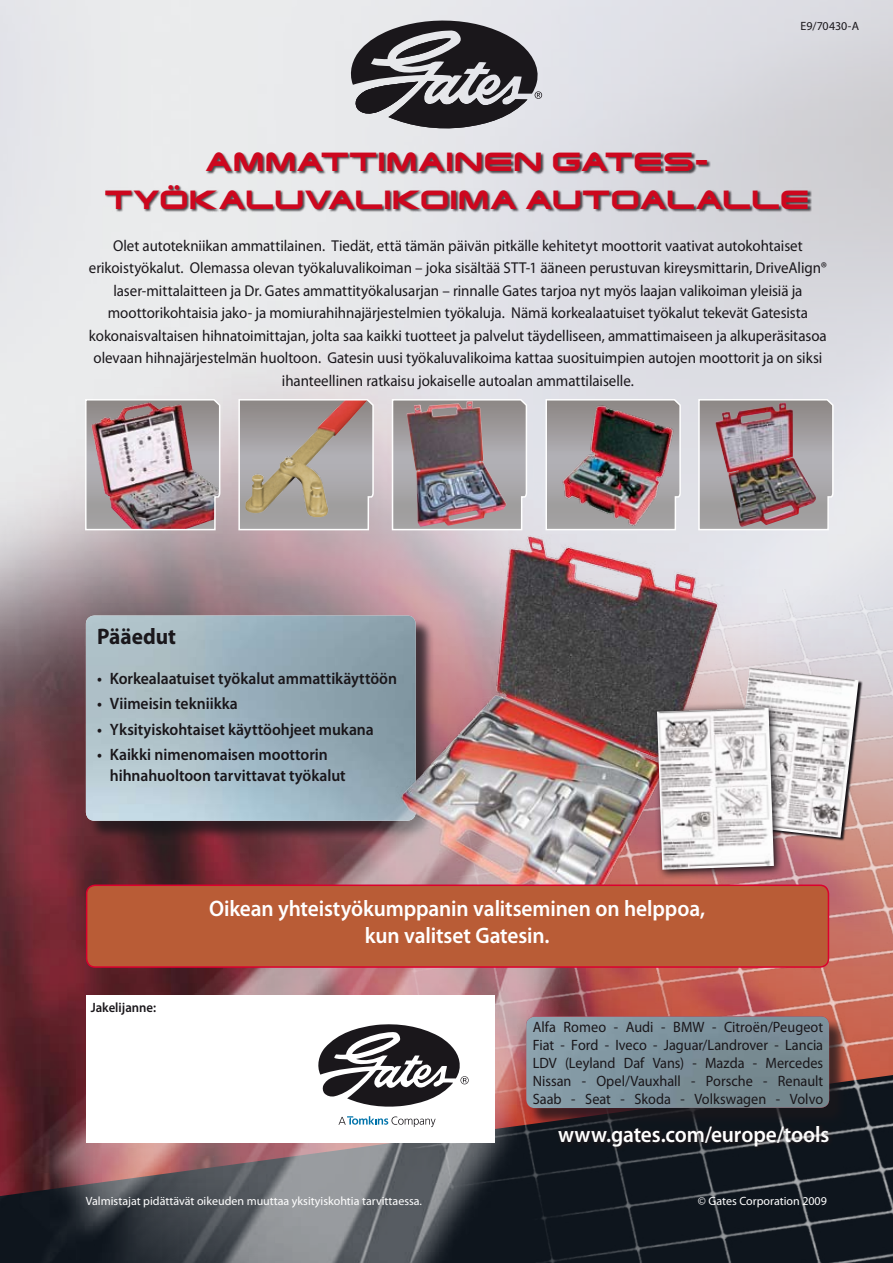
<style>
.page{position:relative;width:893px;height:1263px;background:#fff}
.page>*{position:absolute;margin:0;border:0;box-sizing:border-box;transform-origin:0 0}
.t1{font:25.5px/37.5px "Fairbanks";letter-spacing:.07em;color:#cd071e;text-align:center}
.t2{font:600 22.5px/27px "Myriad Pro";letter-spacing:-.005em;color:#fff;text-align:center;scale:.95 1}
.t3{font:700 22.5px "Myriad Pro";letter-spacing:-.005em;color:#1a171b;scale:.95 1}
.t4{font:600 16.5px/21px "Myriad Pro";letter-spacing:-.005em;color:#1a171b;scale:.95 1}
.t5{font:15.75px/22.5px "Myriad Pro";letter-spacing:-.005em;color:#1a171b;text-align:center;scale:.95 1}
.t6{font:15px/18px "Myriad Pro";color:#1a171b;text-align:justify;scale:.95 1}
.t7{font:600 13.5px "Myriad Pro";color:#1a171b;scale:.95 1}
.t8{font:12px "Myriad Pro";color:#fff}
.t9{font:12px "Myriad Pro";color:#1a171b}
</style>
<div class="page">
<img style="left:84px;top:398px;width:137px;height:111px">
<svg style="left:238px;top:398px;width:137px;height:111px;background:#ada097"></svg>
<img style="left:391px;top:398px;width:137px;height:111px">
<img style="left:545px;top:398px;width:137px;height:111px">
<img style="left:697px;top:398px;width:137px;height:133px">
<img style="left:781px;top:531px;width:112px;height:732px">
<svg style="left:783px;top:668px;width:80px;height:174px"></svg>
<img style="left:781px;top:668px;width:78px;height:170px">
<img style="left:0;top:509px;width:781px;height:754px">
<svg style="left:651px;top:702px;width:132px;height:177px;background:#a47d7f"></svg>
<img style="left:657px;top:708px;width:117px;height:162px">
<div style="left:87px;top:885px;width:741px;height:82px;background:#b95c36;border-radius:9px"></div>
<div style="left:86px;top:884px;width:743px;height:84px;border:2px solid #dc002e;border-radius:9px"></div>
<div style="left:86px;top:995px;width:408px;height:147px;background:#fff"></div>
<svg style="left:338px;top:1116px;width:98px;height:11px"></svg>
<svg style="left:318px;top:1024px;width:151px;height:83px"></svg>
<div style="left:106px;top:153px;width:706px;height:60px;background:#1a171b;opacity:.75"></div>
<svg style="left:351px;top:20px;width:191px;height:110px;background:#767579"></svg>
<div style="left:528px;top:1018px;width:320px;height:108px;background:#1a171b;opacity:.75"></div>
<img style="left:526px;top:1016px;width:303px;height:92px">
<p class="t9" style="left:800px;top:20px;width:60px">E9/70430-A</p>
<h1 class="t1" style="left:105px;top:141px;width:705px">AMMATTIMAINEN GATES-<br>TYÖKALUVALIKOIMA AUTOALALLE</h1>
<p class="t5" style="left:89px;top:234px;width:778px">Olet autotekniikan ammattilainen. Tiedät, että tämän päivän pitkälle kehitetyt moottorit vaativat autokohtaiset erikoistyökalut. Olemassa olevan työkaluvalikoiman – joka sisältää STT-1 ääneen perustuvan kireysmittarin, DriveAlign® laser-mittalaitteen ja Dr. Gates ammattityökalusarjan – rinnalle Gates tarjoa nyt myös laajan valikoiman yleisiä ja moottorikohtaisia jako- ja momiurahihnajärjestelmien työkaluja. Nämä korkealaatuiset työkalut tekevät Gatesista kokonaisvaltaisen hihnatoimittajan, jolta saa kaikki tuotteet ja palvelut täydelliseen, ammattimaiseen ja alkuperäsitasoa olevaan hihnajärjestelmän huoltoon. Gatesin uusi työkaluvalikoima kattaa suosituimpien autojen moottorit ja on siksi ihanteellinen ratkaisu jokaiselle autoalan ammattilaiselle.</p>
<h2 class="t3" style="left:97px;top:624px;width:84px">Pääedut</h2>
<p class="t4" style="left:97px;top:668px;width:317px">• Korkealaatuiset työkalut ammattikäyttöön</p>
<p class="t4" style="left:97px;top:694px;width:150px">• Viimeisin tekniikka</p>
<p class="t4" style="left:97px;top:719px;width:293px">• Yksityiskohtaiset käyttöohjeet mukana</p>
<p class="t4" style="left:110px;top:744px;width:250px;text-indent:-13px">• Kaikki nimenomaisen moottorin hihnahuoltoon tarvittavat työkalut</p>
<p class="t7" style="left:91px;top:1000px;width:70px">Jakelijanne:</p>
<h2 class="t2" style="left:209px;top:895px;width:524px">Oikean yhteistyökumppanin valitseminen on helppoa, kun valitset Gatesin.</h2>
<p class="t6" style="left:533px;top:1018px;width:307px">Alfa Romeo - Audi - BMW - Citroën/Peugeot Fiat - Ford - Iveco - Jaguar/Landrover - Lancia LDV (Leyland Daf Vans) - Mazda - Mercedes Nissan - Opel/Vauxhall - Porsche - Renault Saab - Seat - Skoda - Volkswagen - Volvo</p>
<h2 class="t2" style="left:558px;top:1121px;width:287px">www.gates.com/europe/tools</h2>
<p class="t8" style="left:86px;top:1194px;width:338px">Valmistajat pidättävät oikeuden muuttaa yksityiskohtia tarvittaessa.</p>
<p class="t8" style="left:698px;top:1194px;width:131px">© Gates Corporation 2009</p>
</div>
